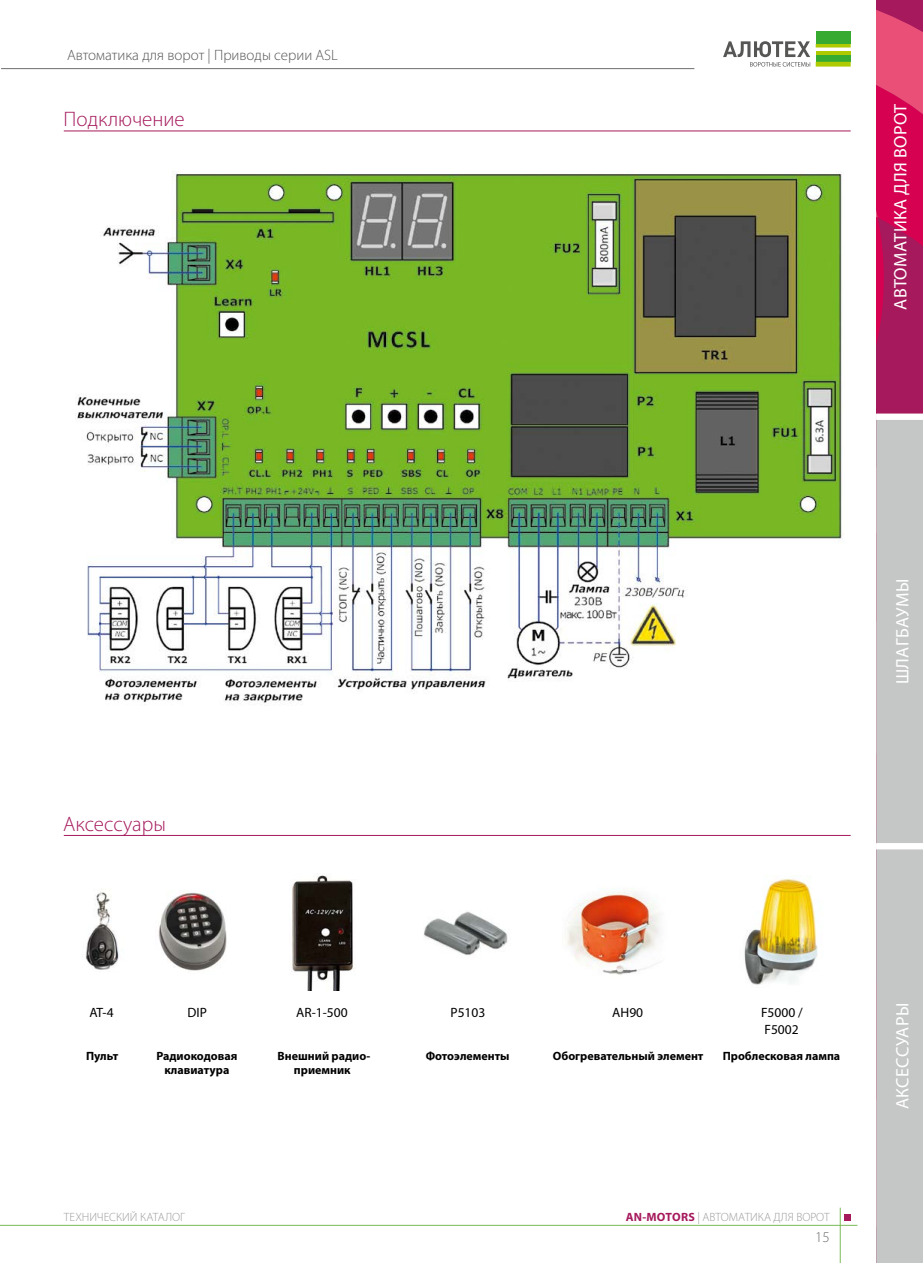
<style>
.page{position:relative;width:923px;height:1263px;background:#fff}
.page>*{position:absolute;margin:0;border:0;box-sizing:border-box;transform-origin:0 0}
.t1{font:300 21px "Myriad Pro";color:#a61a5d}
.t2{font:18px "Myriad Pro";letter-spacing:.02em;color:#fff}
.t3{font:300 15px "Myriad Pro";color:#565655}
.t4{font:300 15px "Myriad Pro";color:#6e6e6e}
.t5{font:13.5px/16.2px "Myriad Pro";color:#000}
.t6{font:700 12px/14.4px "Myriad Pro";color:#000;text-align:center}
.t7{font:300 12px "Myriad Pro";color:#9c9c9d}
.s1{font-weight:700;color:#a61a5d}
</style>
<div class="page">
<svg style="left:876px;top:0;width:47px;height:414px;background:#c31b5d"></svg>
<div style="left:815px;top:32px;width:35px;height:12px;background:#37aa32"></div>
<svg style="left:723px;top:41px;width:127px;height:26px"></svg>
<hr style="left:1px;top:68px;width:693px;height:1px;background:#6e6e6e">
<hr style="left:840px;top:1208px;width:1px;height:55px;background:#7abb57">
<hr style="left:0;top:1225px;width:857px;height:1px;background:#7abb57">
<svg style="left:844px;top:1214px;width:6px;height:6px"></svg>
<div style="left:876px;top:420px;width:47px;height:843px;background:#c5c6c6"></div>
<hr style="left:64px;top:835px;width:786px;height:1px;background:#a61a5d">
<img style="left:85px;top:888px;width:34px;height:82px">
<img style="left:158px;top:892px;width:69px;height:79px">
<img style="left:292px;top:875px;width:63px;height:115px">
<img style="left:424px;top:911px;width:84px;height:44px">
<img style="left:566px;top:891px;width:93px;height:84px">
<img style="left:744px;top:878px;width:74px;height:107px">
<hr style="left:64px;top:131px;width:786px;height:1px;background:#a61a5d">
<img style="left:75px;top:171px;width:768px;height:535px">
<div style="left:876px;top:843px;width:47px;height:6px;background:#fff"></div>
<p class="t3" style="left:67px;top:46px;width:272px">Автоматика для ворот | Приводы серии ASL</p>
<h1 class="t1" style="left:64px;top:107px;width:123px">Подключение</h1>
<h2 class="t2" style="left:889px;top:310px;width:208px;rotate:-90deg">АВТОМАТИКА ДЛЯ ВОРОТ</h2>
<h1 class="t1" style="left:63px;top:811px;width:104px">Аксессуары</h1>
<h2 class="t2" style="left:891px;top:684px;width:107px;rotate:-90deg">ШЛАГБАУМЫ</h2>
<p class="t5" style="left:89px;top:1004px;width:26px">AT-4</p>
<p class="t5" style="left:188px;top:1004px;width:21px">DIP</p>
<p class="t5" style="left:296px;top:1004px;width:53px">AR-1-500</p>
<p class="t5" style="left:450px;top:1004px;width:36px">Р5103</p>
<p class="t5" style="left:612px;top:1004px;width:32px">AH90</p>
<p class="t5" style="left:761px;top:1004px;width:43px">F5000 /<br>F5002</p>
<p class="t6" style="left:86px;top:1048px;width:34px">Пульт</p>
<p class="t6" style="left:156px;top:1048px;width:82px">Радиокодовая клавиатура</p>
<p class="t6" style="left:278px;top:1048px;width:94px">Внешний радио&shy;приемник</p>
<p class="t6" style="left:426px;top:1048px;width:85px">Фотоэлементы</p>
<p class="t6" style="left:553px;top:1048px;width:152px">Обогревательный элемент</p>
<p class="t6" style="left:722px;top:1048px;width:119px">Проблесковая лампа</p>
<p class="t7" style="left:64px;top:1209px;width:123px">ТЕХНИЧЕСКИЙ КАТАЛОГ</p>
<p class="t7" style="left:626px;top:1209px;width:205px"><span class="s1">AN-MOTORS</span> | АВТОМАТИКА ДЛЯ ВОРОТ</p>
<p class="t4" style="left:815px;top:1227px;width:16px">15</p>
<h2 class="t2" style="left:891px;top:1109px;width:108px;rotate:-90deg">АКСЕССУАРЫ</h2>
</div>
